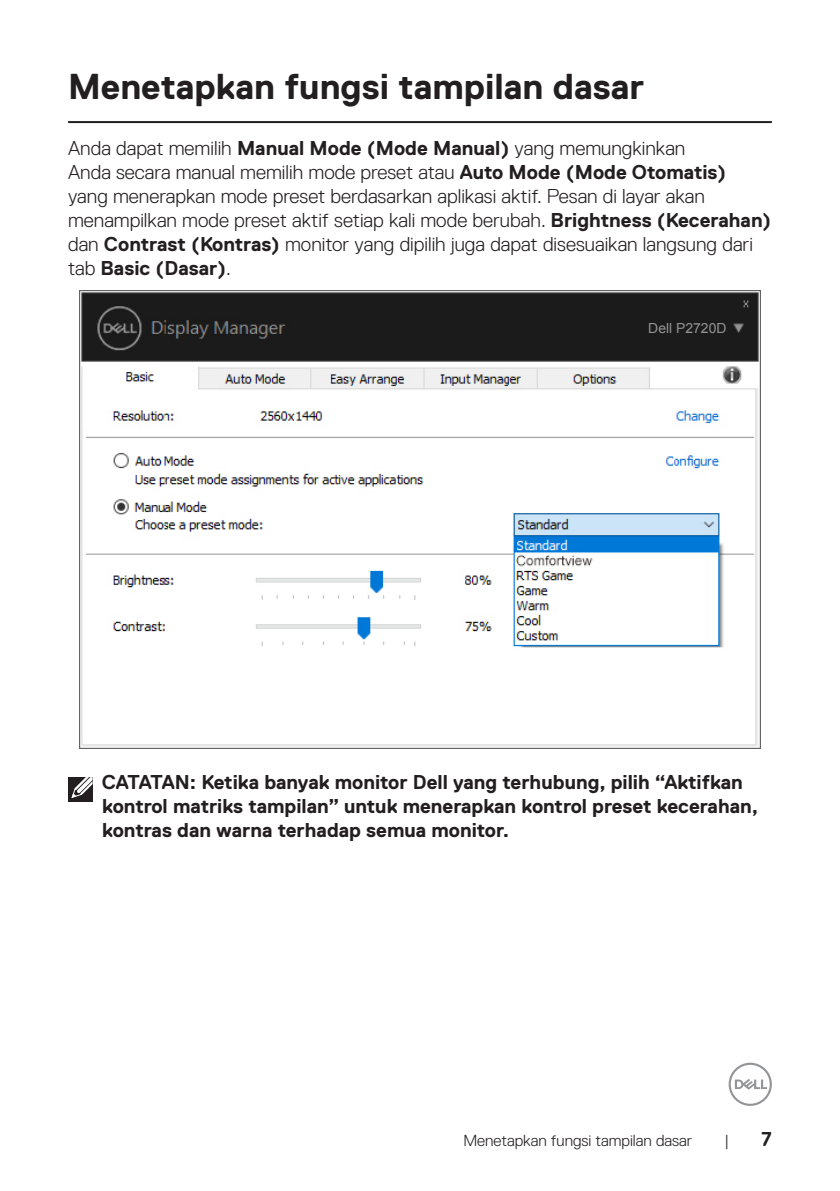
<style>
.page{position:relative;width:840px;height:1191px;background:#fff}
.page>*{position:absolute;margin:0;border:0;box-sizing:border-box;transform-origin:0 0}
.Head_1{font:700 36px "Dell Replica";color:#231f20}
.Paragraph{font:300 20px/24px "Dell Replica";color:#231f20}
.Note{font:700 20px/24px "Dell Replica";color:#231f20}
.t1{font:300 16px "Dell Replica";color:#231f20}
.t2{font:14px "Arial";color:#939393}
.s1{font-weight:700}
</style>
<div class="page">
<svg style="left:728px;top:1062px;width:43px;height:44px"></svg>
<hr style="left:68px;top:121px;width:703px;height:2px;background:#231f20">
<img style="left:79px;top:290px;width:681px;height:458px">
<div style="left:634px;top:317px;width:94px;height:21px;background:#1b1b1b"></div>
<div style="left:68px;top:777px;width:24px;height:24px;background:#231f20"></div>
<svg style="left:71px;top:777px;width:22px;height:22px"></svg>
<p class="Head_1" style="left:68px;top:66px;width:577px">Menetapkan fungsi tampilan dasar</p>
<p class="Paragraph" style="left:68px;top:136px;width:704px">Anda dapat memilih <span class="s1">Manual Mode (Mode Manual)</span> yang memungkinkan<br>Anda secara manual memilih mode preset atau <span class="s1">Auto Mode (Mode Otomatis)<br></span>yang menerapkan mode preset berdasarkan aplikasi aktif. Pesan di layar akan menampilkan mode preset aktif setiap kali mode berubah. <span class="s1">Brightness (Kecerahan) </span>dan <span class="s1">Contrast (Kontras)</span> monitor yang dipilih juga dapat disesuaikan langsung dari tab <span class="s1">Basic (Dasar)</span>.</p>
<p class="t2" style="left:648px;top:318px;width:80px">Dell P2720D</p>
<p class="Note" style="left:102px;top:770px;width:657px">CATATAN: Ketika banyak monitor Dell yang terhubung, pilih “Aktifkan kontrol matriks tampilan” untuk menerapkan kontrol preset kecerahan, kontras dan warna terhadap semua monitor.</p>
<p class="t1" style="left:463px;top:1131px;width:230px">Menetapkan fungsi tampilan dasar</p>
<p class="t1" style="left:724px;top:1131px;width:6px">|</p>
<p class="Note" style="left:760px;top:1126px;width:12px">7</p>
</div>
